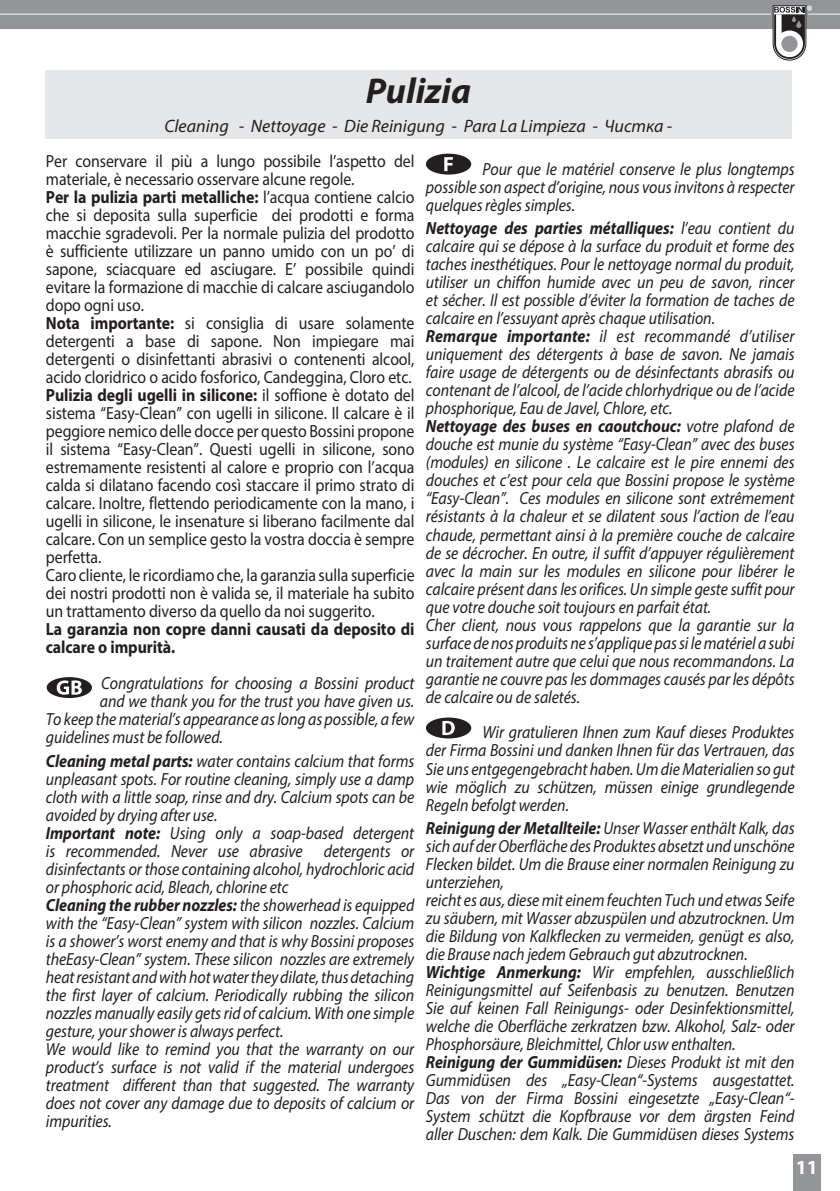
<style>
.page{position:relative;width:840px;height:1191px;background:#fff}
.page>*{position:absolute;margin:0;border:0;box-sizing:border-box;transform-origin:0 0}
.t1{font:italic 700 36px "Myriad Pro";color:#231f20}
.t2{font:700 20px "Myriad Pro";color:#fff}
.t3{font:italic 18px "Myriad Pro";color:#231f20}
.t4{font:italic 17.6px/18px "Myriad Pro";letter-spacing:-.005em;color:#231f20;scale:.9 1}
.t5{font:17.6px/18px "Myriad Pro";letter-spacing:-.005em;color:#231f20;scale:.9 1}
.t6{font:700 17.6px/18px "Myriad Pro";letter-spacing:-.005em;color:#231f20;scale:.9 1}
.s1{font-weight:700}
</style>
<div class="page">
<div style="left:0;top:0;width:839px;height:28px;background:#939598"></div>
<hr style="left:0;top:13px;width:839px;height:2px;background:#dcdddf">
<div style="left:792px;top:1154px;width:28px;height:37px;background:#939598"></div>
<hr style="left:771px;top:12px;width:36px;height:3px;background:#939598">
<svg style="left:772px;top:6px;width:39px;height:54px"></svg>
<div style="left:45px;top:70px;width:746px;height:68px;background:#e6e7e9"></div>
<svg style="left:47px;top:677px;width:45px;height:21px"></svg>
<svg style="left:425px;top:154px;width:46px;height:21px"></svg>
<svg style="left:425px;top:717px;width:46px;height:21px"></svg>
<h1 class="t1" style="left:366px;top:67px;width:106px">Pulizia</h1>
<p class="t3" style="left:164px;top:115px;width:509px">Cleaning - Nettoyage - Die Reinigung - Para La Limpieza - Чистка -</p>
<p class="t5" style="left:46px;top:152px;width:411px">Per conservare il più a lungo possibile l’aspetto del materiale, è necessario osservare alcune regole.<br><span class="s1">Per la pulizia parti metalliche:</span> l’acqua contiene calcio che si deposita sulla superficie dei prodotti e forma macchie sgradevoli. Per la normale pulizia del prodotto è sufficiente utilizzare un panno umido con un po’ di sapone, sciacquare ed asciugare. E’ possibile quindi evitare la formazione di macchie di calcare asciugandolo dopo ogni uso.<br><span class="s1">Nota importante:</span> si consiglia di usare solamente detergenti a base di sapone. Non impiegare mai detergenti o disinfettanti abrasivi o contenenti alcool, acido cloridrico o acido fosforico, Candeggina, Cloro etc.<br><span class="s1">Pulizia degli ugelli in silicone:</span> il soffione è dotato del sistema “Easy-Clean” con ugelli in silicone. Il calcare è il peggiore nemico delle docce per questo Bossini propone il sistema “Easy-Clean”. Questi ugelli in silicone, sono estremamente resistenti al calore e proprio con l’acqua calda si dilatano facendo così staccare il primo strato di calcare. Inoltre, flettendo periodicamente con la mano, i ugelli in silicone, le insenature si liberano facilmente dal calcare. Con un semplice gesto la vostra doccia è sempre perfetta.<br>Caro cliente, le ricordiamo che, la garanzia sulla superficie dei nostri prodotti non è valida se, il materiale ha subito un trattamento diverso da quello da noi suggerito.</p>
<p class="t6" style="left:46px;top:619px;width:411px">La garanzia non copre danni causati da deposito di calcare o impurità.</p>
<p class="t4" style="left:101px;top:674px;width:349px">Congratulations for choosing a Bossini product</p>
<p class="t4" style="left:100px;top:692px;width:350px">and we thank you for the trust you have given us.</p>
<p class="t4" style="left:46px;top:710px;width:410px">To keep the material’s appearance as long as possible, a few</p>
<p class="t4" style="left:46px;top:728px;width:198px">guidelines must be followed.</p>
<p class="t4" style="left:46px;top:751px;width:410px"><span class="s1">Cleaning metal parts:</span> water contains calcium that forms unpleasant spots. For routine cleaning, simply use a damp cloth with a little soap, rinse and dry. Calcium spots can be avoided by drying after use.<br><span class="s1">Important note:</span> Using only a soap-based detergent is recommended. Never use abrasive detergents or disinfectants or those containing alcohol, hydrochloric acid or phosphoric acid, Bleach, chlorine etc<br><span class="s1">Cleaning the rubber nozzles:</span> the showerhead is equipped with the “Easy-Clean” system with silicon nozzles. Calcium is a shower’s worst enemy and that is why Bossini proposes theEasy-Clean” system. These silicon nozzles are extremely heat resistant and with hot water they dilate, thus detaching the first layer of calcium. Periodically rubbing the silicon nozzles manually easily gets rid of calcium. With one simple gesture, your shower is always perfect.<br>We would like to remind you that the warranty on our product’s surface is not valid if the material undergoes treatment different than that suggested. The warranty does not cover any damage due to deposits of calcium or impurities.</p>
<p class="t4" style="left:425px;top:159px;width:411px;text-align:justify;text-indent:57px">Pour que le matériel conserve le plus longtemps possible son aspect d’origine, nous vous invitons à respecter quelques règles simples.</p>
<p class="t4" style="left:425px;top:219px;width:411px"><span class="s1">Nettoyage des parties métalliques:</span> l’eau contient du calcaire qui se dépose à la surface du produit et forme des taches inesthétiques. Pour le nettoyage normal du produit, utiliser un chiffon humide avec un peu de savon, rincer et sécher. Il est possible d’éviter la formation de taches de calcaire en l’essuyant après chaque utilisation.<br><span class="s1">Remarque importante:</span> il est recommandé d’utiliser uniquement des détergents à base de savon. Ne jamais faire usage de détergents ou de désinfectants abrasifs ou contenant de l’alcool, de l’acide chlorhydrique ou de l’acide phosphorique, Eau de Javel, Chlore, etc.<br><span class="s1">Nettoyage des buses en caoutchouc:</span> votre plafond de douche est munie du système “Easy-Clean” avec des buses (modules) en silicone . Le calcaire est le pire ennemi des douches et c’est pour cela que Bossini propose le système “Easy-Clean”. Ces modules en silicone sont extrêmement résistants à la chaleur et se dilatent sous l’action de l’eau chaude, permettant ainsi à la première couche de calcaire de se décrocher. En outre, il suffit d’appuyer régulièrement avec la main sur les modules en silicone pour libérer le calcaire présent dans les orifices. Un simple geste suffit pour que votre douche soit toujours en parfait état.<br>Cher client, nous vous rappelons que la garantie sur la surface de nos produits ne s’applique pas si le matériel a subi un traitement autre que celui que nous recommandons. La garantie ne couvre pas les dommages causés par les dépôts de calcaire ou de saletés.</p>
<p class="t4" style="left:425px;top:723px;width:411px;text-align:justify;text-indent:57px">Wir gratulieren Ihnen zum Kauf dieses Produktes der Firma Bossini und danken Ihnen für das Vertrauen, das Sie uns entgegengebracht haben. Um die Materialien so gut wie möglich zu schützen, müssen einige grundlegende Regeln befolgt werden.</p>
<p class="t4" style="left:425px;top:819px;width:411px"><span class="s1">Reinigung der Metallteile:</span> Unser Wasser enthält Kalk, das sich auf der Oberfläche des Produktes absetzt und unschöne Flecken bildet. Um die Brause einer normalen Reinigung zu unterziehen,<br>reicht es aus, diese mit einem feuchten Tuch und etwas Seife zu säubern, mit Wasser abzuspülen und abzutrocknen. Um die Bildung von Kalkflecken zu vermeiden, genügt es also, die Brause nach jedem Gebrauch gut abzutrocknen.<br><span class="s1">Wichtige Anmerkung:</span> Wir empfehlen, ausschließlich Reinigungsmittel auf Seifenbasis zu benutzen. Benutzen Sie auf keinen Fall Reinigungs- oder Desinfektionsmittel, welche die Oberfläche zerkratzen bzw. Alkohol, Salz- oder Phosphorsäure, Bleichmittel, Chlor usw enthalten.<br><span class="s1">Reinigung der Gummidüsen:</span> Dieses Produkt ist mit den Gummidüsen des „Easy-Clean“-Systems ausgestattet.<br>Das von der Firma Bossini eingesetzte „Easy-Clean“- System schützt die Kopfbrause vor dem ärgsten Feind aller Duschen: dem Kalk. Die Gummidüsen dieses Systems</p>
<p class="t2" style="left:795px;top:1154px;width:24px">11</p>
</div>
